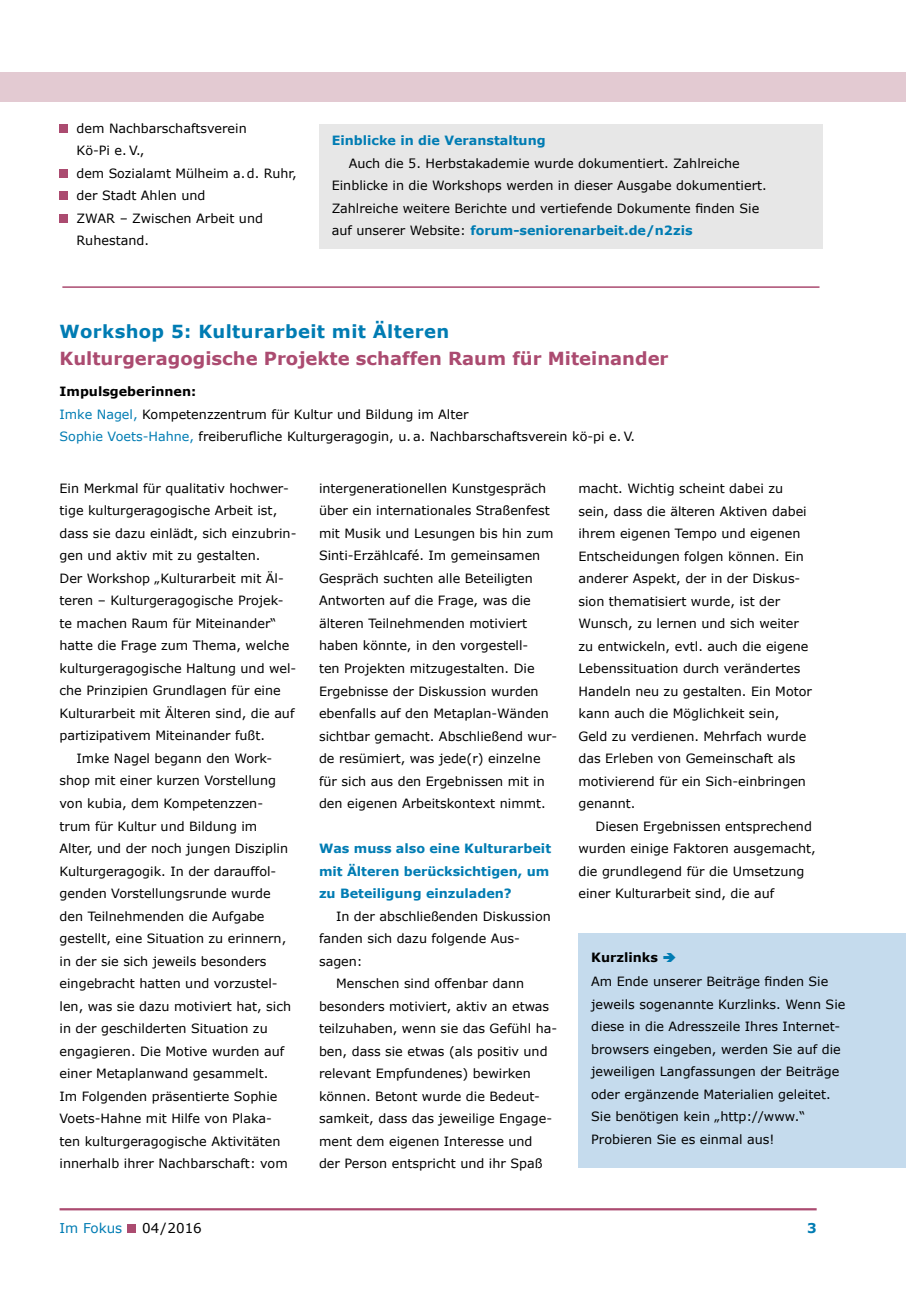
<style>
.page{position:relative;width:906px;height:1289px;background:#fff}
.page>*{position:absolute;margin:0;border:0;box-sizing:border-box;transform-origin:0 0}
.t1{font:700 18px "Verdana";color:#ab4b70}
.t2{font:700 18px "Verdana";letter-spacing:.02em;color:#007cb3}
.t3{font:13.5px "Verdana";color:#007cb3}
.t4{font:13.5px "Verdana";color:#000}
.t5{font:700 13.5px "Verdana";color:#007cb3}
.t6{font:12.75px/22.5px "Verdana";color:#000}
.t7{font:700 12.75px/22.5px "Verdana";color:#007cb3}
.t8{font:700 12.75px "Verdana";color:#000}
.s1{font-weight:700;color:#007cb3}
.s2{font-weight:700}
.s3{color:#007cb3}
</style>
<div class="page">
<div style="left:319px;top:124px;width:503px;height:125px;background:#e7e7e7"></div>
<div style="left:127px;top:1224px;width:9px;height:8px;background:#ab4b70"></div>
<hr style="left:60px;top:1208px;width:756px;height:2px;background:#ab4b70">
<div style="left:0;top:72px;width:906px;height:30px;background:#e3cad2"></div>
<div style="left:578px;top:933px;width:328px;height:235px;background:#c5dbed"></div>
<div style="left:60px;top:124px;width:8px;height:9px;background:#ab4b70"></div>
<div style="left:60px;top:169px;width:8px;height:9px;background:#ab4b70"></div>
<div style="left:60px;top:192px;width:8px;height:8px;background:#ab4b70"></div>
<div style="left:60px;top:214px;width:8px;height:9px;background:#ab4b70"></div>
<hr style="left:62px;top:286px;width:757px;height:2px;background:#ab4b70">
<p class="t6" style="left:77px;top:117px;width:222px">dem Nachbarschaftsverein<br>Kö-Pi e. V.,<br>dem Sozialamt Mülheim a.d. Ruhr, der Stadt Ahlen und<br>ZWAR – Zwischen Arbeit und<br>Ruhestand.</p>
<p class="t7" style="left:332px;top:129px;width:215px">Einblicke in die Veranstaltung</p>
<p class="t6" style="left:332px;top:152px;width:436px;text-indent:17px">Auch die 5. Herbstakademie wurde dokumentiert. Zahlreiche Einblicke in die Workshops werden in dieser Ausgabe dokumentiert.<br>Zahlreiche weitere Berichte und vertiefende Dokumente finden Sie auf unserer Website: <span class="s1">forum-seniorenarbeit.de/n2zis</span></p>
<h1 class="t2" style="left:60px;top:320px;width:391px">Workshop 5: Kulturarbeit mit Älteren</h1>
<h1 class="t1" style="left:60px;top:347px;width:610px">Kulturgeragogische Projekte schaffen Raum für Miteinander</h1>
<p class="t6" style="left:60px;top:380px;width:577px"><span class="s2">Impulsgeberinnen:<br></span><span class="s3">Imke Nagel,</span> Kompetenzzentrum für Kultur und Bildung im Alter<br><span class="s3">Sophie Voets-Hahne,</span> freiberufliche Kulturgeragogin, u. a. Nachbarschaftsverein kö-pi e. V.</p>
<p class="t6" style="left:60px;top:477px;width:231px">Ein Merkmal für qualitativ hochwer-</p>
<p class="t6" style="left:60px;top:499px;width:219px">tige kulturgeragogische Arbeit ist,</p>
<p class="t6" style="left:60px;top:522px;width:238px">dass sie dazu einlädt, sich einzubrin-</p>
<p class="t6" style="left:60px;top:544px;width:202px">gen und aktiv mit zu gestalten.</p>
<p class="t6" style="left:60px;top:567px;width:226px">Der Workshop „Kulturarbeit mit Äl-</p>
<p class="t6" style="left:60px;top:589px;width:225px">teren – Kulturgeragogische Projek-</p>
<p class="t6" style="left:60px;top:612px;width:218px">te machen Raum für Miteinander“</p>
<p class="t6" style="left:60px;top:634px;width:231px">hatte die Frage zum Thema, welche</p>
<p class="t6" style="left:60px;top:657px;width:238px">kulturgeragogische Haltung und wel-</p>
<p class="t6" style="left:60px;top:679px;width:223px">che Prinzipien Grundlagen für eine</p>
<p class="t6" style="left:60px;top:702px;width:236px">Kulturarbeit mit Älteren sind, die auf</p>
<p class="t6" style="left:60px;top:724px;width:207px">partizipativem Miteinander fußt.</p>
<p class="t6" style="left:77px;top:747px;width:197px">Imke Nagel begann den Work-</p>
<p class="t6" style="left:60px;top:769px;width:218px">shop mit einer kurzen Vorstellung</p>
<p class="t6" style="left:60px;top:792px;width:205px">von kubia, dem Kompetenzzen-</p>
<p class="t6" style="left:60px;top:814px;width:199px">trum für Kultur und Bildung im</p>
<p class="t6" style="left:60px;top:837px;width:230px">Alter, und der noch jungen Disziplin</p>
<p class="t6" style="left:60px;top:859px;width:218px">Kulturgeragogik. In der darauffol-</p>
<p class="t6" style="left:60px;top:882px;width:213px">genden Vorstellungsrunde wurde</p>
<p class="t6" style="left:60px;top:904px;width:206px">den Teilnehmenden die Aufgabe</p>
<p class="t6" style="left:60px;top:927px;width:228px">gestellt, eine Situation zu erinnern,</p>
<p class="t6" style="left:60px;top:949px;width:208px">in der sie sich jeweils besonders</p>
<p class="t6" style="left:60px;top:972px;width:220px">eingebracht hatten und vorzustel-</p>
<p class="t6" style="left:60px;top:994px;width:233px">len, was sie dazu motiviert hat, sich</p>
<p class="t6" style="left:60px;top:1017px;width:210px">in der geschilderten Situation zu</p>
<p class="t6" style="left:60px;top:1039px;width:226px">engagieren. Die Motive wurden auf</p>
<p class="t6" style="left:60px;top:1062px;width:210px">einer Metaplanwand gesammelt.</p>
<p class="t6" style="left:60px;top:1084px;width:219px">Im Folgenden präsentierte Sophie</p>
<p class="t6" style="left:60px;top:1107px;width:214px">Voets-Hahne mit Hilfe von Plaka-</p>
<p class="t6" style="left:60px;top:1129px;width:223px">ten kulturgeragogische Aktivitäten</p>
<p class="t6" style="left:60px;top:1152px;width:230px">innerhalb ihrer Nachbarschaft: vom</p>
<p class="t6" style="left:319px;top:477px;width:240px">intergenerationellen Kunstgespräch über ein internationales Straßenfest mit Musik und Lesungen bis hin zum Sinti-Erzählcafé. Im gemeinsamen Gespräch suchten alle Beteiligten Antworten auf die Frage, was die älteren Teilnehmenden motiviert haben könnte, in den vorgestell-<br>ten Projekten mitzugestalten. Die Ergebnisse der Diskussion wurden ebenfalls auf den Metaplan-Wänden sichtbar gemacht. Abschließend wur&shy;de resümiert, was jede(r) einzelne für sich aus den Ergebnissen mit in den eigenen Arbeitskontext nimmt.</p>
<p class="t7" style="left:319px;top:837px;width:234px">Was muss also eine Kulturarbeit mit Älteren berücksichtigen, um zu Beteiligung einzuladen?</p>
<p class="t6" style="left:336px;top:905px;width:216px">In der abschließenden Diskussion</p>
<p class="t6" style="left:319px;top:927px;width:201px">fanden sich dazu folgende Aus-</p>
<p class="t6" style="left:319px;top:950px;width:45px">sagen:</p>
<p class="t6" style="left:336px;top:972px;width:190px">Menschen sind offenbar dann</p>
<p class="t6" style="left:319px;top:995px;width:232px">besonders motiviert, aktiv an etwas</p>
<p class="t6" style="left:319px;top:1017px;width:240px">teilzuhaben, wenn sie das Gefühl ha-</p>
<p class="t6" style="left:319px;top:1040px;width:230px">ben, dass sie etwas (als positiv und</p>
<p class="t6" style="left:319px;top:1062px;width:213px">relevant Empfundenes) bewirken</p>
<p class="t6" style="left:319px;top:1085px;width:222px">können. Betont wurde die Bedeut-</p>
<p class="t6" style="left:319px;top:1107px;width:235px">samkeit, dass das jeweilige Engage-</p>
<p class="t6" style="left:319px;top:1130px;width:215px">ment dem eigenen Interesse und</p>
<p class="t6" style="left:319px;top:1152px;width:225px">der Person entspricht und ihr Spaß</p>
<p class="t6" style="left:578px;top:477px;width:235px">macht. Wichtig scheint dabei zu sein, dass die älteren Aktiven dabei ihrem eigenen Tempo und eigenen<br>Entscheidungen folgen können. Ein anderer Aspekt, der in der Diskus&shy;sion thematisiert wurde, ist der<br>Wunsch, zu lernen und sich weiter zu entwickeln, evtl. auch die eigene<br>Lebenssituation durch verändertes<br>Handeln neu zu gestalten. Ein Motor kann auch die Möglichkeit sein,<br>Geld zu verdienen. Mehrfach wurde das Erleben von Gemeinschaft als motivierend für ein Sich-einbringen genannt.</p>
<p class="t6" style="left:578px;top:815px;width:239px;text-indent:17px">Diesen Ergebnissen entsprechend wurden einige Faktoren ausgemacht, die grundlegend für die Umsetzung einer Kulturarbeit sind, die auf</p>
<p class="t8" style="left:591px;top:949px;width:68px">Kurzlinks</p>
<p class="t6" style="left:591px;top:970px;width:256px">Am Ende unserer Beiträge finden Sie jeweils sogenannte Kurzlinks. Wenn Sie diese in die Adresszeile Ihres Internet&shy;browsers eingeben, werden Sie auf die jeweiligen Langfassungen der Beiträge oder ergänzende Materialien geleitet.<br>Sie benötigen kein „http://www.“ Probieren Sie es einmal aus!</p>
<p class="t3" style="left:60px;top:1219px;width:64px">Im Fokus</p>
<p class="t4" style="left:142px;top:1219px;width:61px">04/2016</p>
<p class="t5" style="left:807px;top:1219px;width:11px">3</p>
</div>
